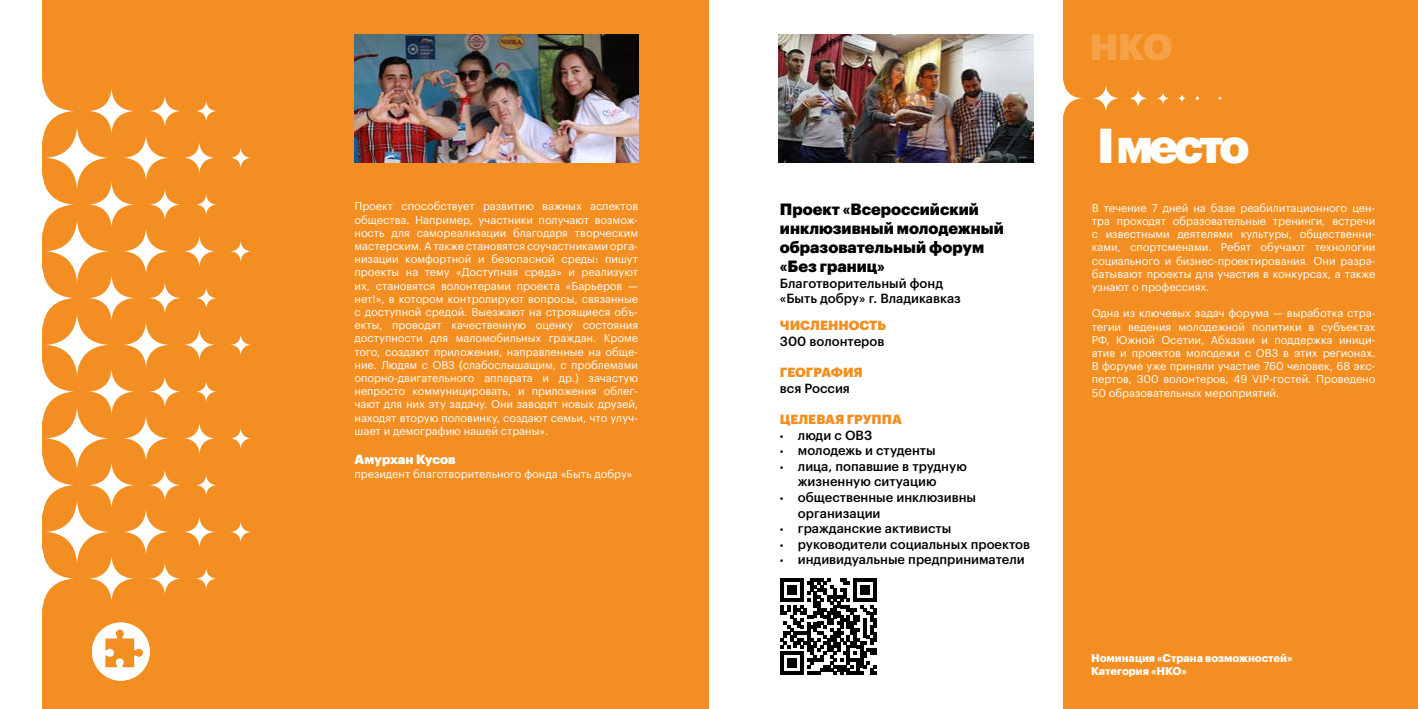
<style>
.page{position:relative;width:1418px;height:709px;background:#fff}
.page>*{position:absolute;margin:0;border:0;box-sizing:border-box;transform-origin:0 0}
.t1{font:900 48px "Graphik LCG";letter-spacing:-.075em;color:#fff}
.t2{font:900 36px "Graphik LCG";color:#f6a24a}
.t3{font:900 16px/19.2px "Graphik LCG";color:#000}
.t4{font:500 13px/15.6px "Graphik LCG";color:#000}
.t5{font:900 13px "Graphik LCG";color:#f38f22}
.t6{font:900 13px "Graphik LCG";color:#fff}
.t7{font:11px/13.2px "Graphik LCG";color:#fff;text-align:justify}
.t8{font:700 11px/13.2px "Graphik LCG";color:#fff}
.s1{font-weight:400;font-size:11px}
</style>
<div class="page">
<div style="left:43px;top:0;width:666px;height:709px;background:#f38f22"></div>
<div style="left:1063px;top:0;width:354px;height:709px;background:#f38f22"></div>
<svg style="left:1063px;top:80px;width:19px;height:37px"></svg>
<svg style="left:1093px;top:85px;width:26px;height:27px"></svg>
<svg style="left:1129px;top:89px;width:18px;height:19px"></svg>
<svg style="left:1157px;top:92px;width:12px;height:12px"></svg>
<svg style="left:1178px;top:94px;width:8px;height:9px"></svg>
<svg style="left:1194px;top:95px;width:6px;height:6px"></svg>
<svg style="left:1218px;top:96px;width:4px;height:5px"></svg>
<img style="left:779px;top:34px;width:254px;height:128px">
<svg style="left:230px;top:522px;width:21px;height:20px"></svg>
<svg style="left:230px;top:428px;width:21px;height:21px"></svg>
<svg style="left:230px;top:335px;width:21px;height:20px"></svg>
<svg style="left:230px;top:241px;width:21px;height:21px"></svg>
<svg style="left:42px;top:79px;width:174px;height:531px"></svg>
<svg style="left:230px;top:148px;width:21px;height:20px"></svg>
<img style="left:354px;top:34px;width:284px;height:128px">
<svg style="left:780px;top:578px;width:96px;height:97px"></svg>
<div style="left:92px;top:622px;width:58px;height:58px;background:#fff;border-radius:50%"></div>
<svg style="left:105px;top:629px;width:38px;height:39px"></svg>
<p class="t7" style="left:354px;top:199px;width:285px">Проект способствует развитию важных аспектов общества. Например, участники получают возмож&shy;ность для самореализации благодаря творческим мастерским. А также становятся соучастниками орга&shy;низации комфортной и безопасной среды: пишут проекты на тему «Доступная среда» и реализуют их, становятся волонтерами проекта «Барьеров — нет!», в котором контролируют вопросы, связанные с доступной средой. Выезжают на строящиеся объ&shy;екты, проводят качественную оценку состояния доступности для маломобильных граждан. Кроме того, создают приложения, направленные на обще&shy;ние. Людям с ОВЗ (слабослышащим, с проблемами опорно-двигательного аппарата и др.) зачастую непросто коммуницировать, и приложения облег&shy;чают для них эту задачу. Они заводят новых друзей, находят вторую половинку, создают семьи, что улуч&shy;шает и демографию нашей страны».</p>
<p class="t6" style="left:354px;top:449px;width:103px">Амурхан Кусов</p>
<p class="t7" style="left:354px;top:466px;width:279px">президент благотворительного фонда «Быть добру»</p>
<h3 class="t3" style="left:780px;top:198px;width:225px">Проект «Всероссийский инклюзивный молодежный образовательный форум «Без границ»</h3>
<p class="t4" style="left:780px;top:274px;width:182px">Благотворительный фонд «Быть добру» г. Владикавказ</p>
<p class="t5" style="left:780px;top:315px;width:108px">ЧИСЛЕННОСТЬ</p>
<p class="t4" style="left:780px;top:332px;width:106px">300 волонтеров</p>
<p class="t5" style="left:780px;top:362px;width:84px">ГЕОГРАФИЯ</p>
<p class="t4" style="left:780px;top:379px;width:71px">вся Россия</p>
<p class="t5" style="left:780px;top:409px;width:123px">ЦЕЛЕВАЯ ГРУППА</p>
<p class="t4" style="left:780px;top:426px;width:94px"><span class="s1">•</span> люди с ОВЗ</p>
<p class="t4" style="left:780px;top:441px;width:157px"><span class="s1">•</span> молодежь и студенты</p>
<p class="t4" style="left:798px;top:457px;width:170px;text-indent:-18px"><span class="s1">•</span> лица, попавшие в трудную жизненную ситуацию</p>
<p class="t4" style="left:798px;top:488px;width:180px;text-indent:-18px"><span class="s1">•</span> общественные инклюзивны организации</p>
<p class="t4" style="left:780px;top:519px;width:173px"><span class="s1">•</span> гражданские активисты</p>
<p class="t4" style="left:780px;top:535px;width:252px"><span class="s1">•</span> руководители социальных проектов</p>
<p class="t4" style="left:780px;top:551px;width:246px"><span class="s1">•</span> индивидуальные предприниматели</p>
<h2 class="t2" style="left:1089px;top:19px;width:84px">НКО</h2>
<h1 class="t1" style="left:1097px;top:108px;width:154px">I место</h1>
<p class="t7" style="left:1091px;top:200px;width:285px">В течение 7 дней на базе реабилитационного цен&shy;тра проходят образовательные тренинги, встречи с известными деятелями культуры, общественни&shy;ками, спортсменами. Ребят обучают технологии социального и бизнес-проектирования. Они разра&shy;батывают проекты для участия в конкурсах, а также узнают о профессиях.</p>
<p class="t7" style="left:1091px;top:306px;width:285px">Одна из ключевых задач форума — выработка стра&shy;тегии ведения молодежной политики в субъектах РФ, Южной Осетии, Абхазии и поддержка иници&shy;атив и проектов молодежи с ОВЗ в этих регионах.<br>В форуме уже приняли участие 760 человек, 68 экс&shy;пертов, 300 волонтеров, 49 VIP-гостей. Проведено 50 образовательных мероприятий.</p>
<p class="t8" style="left:1091px;top:650px;width:203px">Номинация «Страна возможностей»<br>Категория «НКО»</p>
</div>
